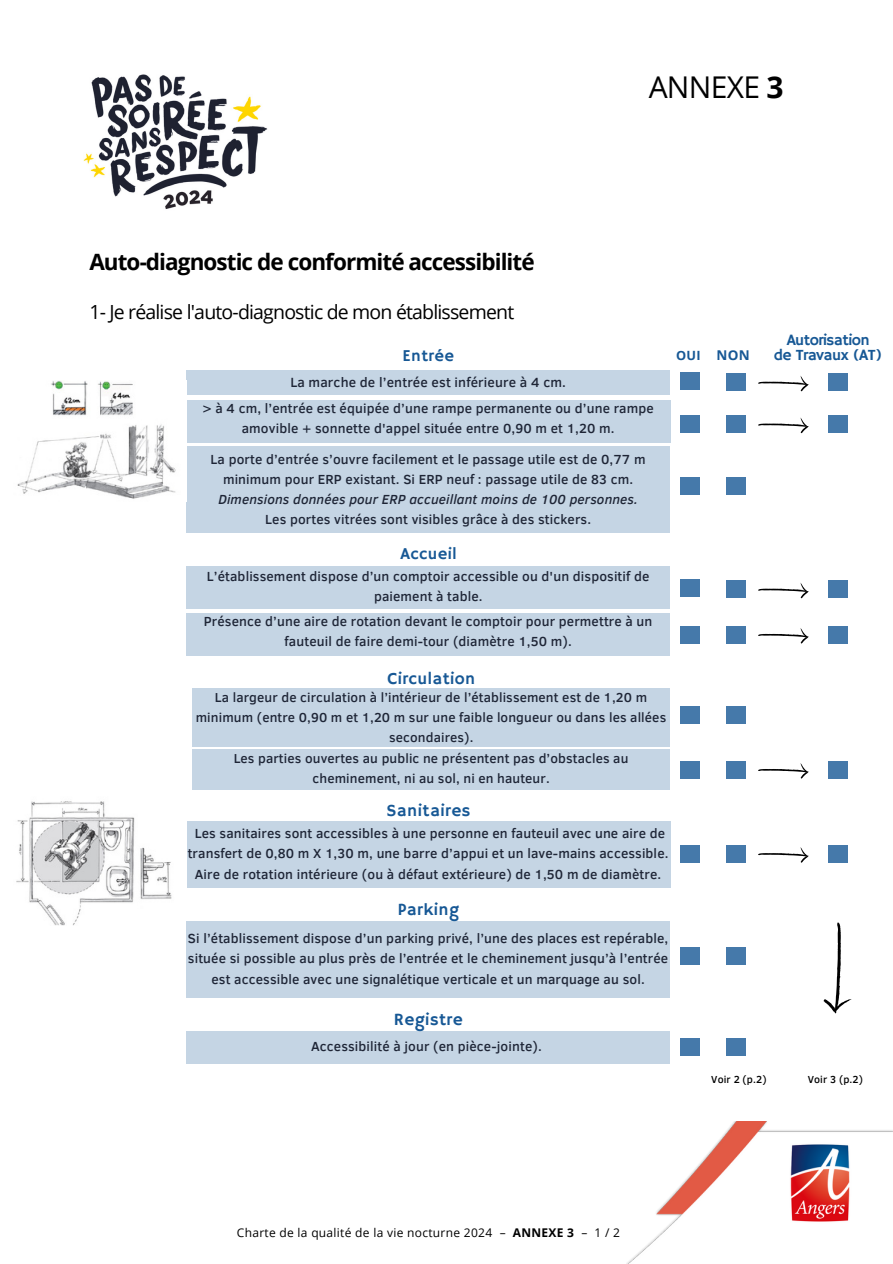
<style>
.page{position:relative;width:893px;height:1264px;background:#fff}
.page>*{position:absolute;margin:0;border:0;box-sizing:border-box;transform-origin:0 0}
.t1{font:30px "Open Sans";letter-spacing:-.025em;color:#000}
.t2{font:700 22.5px "Open Sans";letter-spacing:-.04em;color:#000}
.t3{font:19.5px "Open Sans";letter-spacing:-.04em;color:#000}
.t4{font:17.25px "Hammersmith One";letter-spacing:.025em;color:#175895}
.t5{font:16.95px "Hammersmith One";letter-spacing:.025em;color:#175895}
.t6{font:16.5px "Hammersmith One";letter-spacing:.025em;color:#175895}
.t7{font:15.75px "Hammersmith One";letter-spacing:-.035em;color:#175895}
.t8{font:500 13.65px "Clear Sans";letter-spacing:.01em;color:#1e2536}
.t9{font:500 13.5px/20.2px "Clear Sans";letter-spacing:.01em;color:#1e2536;text-align:center}
.t10{font:700 13.5px "Open Sans";color:#175895}
.t11{font:500 13.35px/20px "Clear Sans";letter-spacing:.01em;color:#1e2536;text-align:center}
.t12{font:700 12.75px "Open Sans";color:#175895}
.t13{font:12px "Open Sans";letter-spacing:.025em;color:#000}
.t14{font:500 10.5px "Clear Sans";letter-spacing:.01em;color:#000}
.s1{font-weight:700}
.s2{font-style:italic}
</style>
<div class="page">
<img style="left:83px;top:74px;width:185px;height:135px">
<img style="left:627px;top:1121px;width:265px;height:142px">
<div style="left:187px;top:370px;width:483px;height:25px;background:#c5d5e4"></div>
<div style="left:187px;top:399px;width:483px;height:43px;background:#c5d5e4"></div>
<div style="left:187px;top:447px;width:483px;height:86px;background:#c5d5e4"></div>
<img style="left:17px;top:381px;width:159px;height:118px">
<div style="left:726px;top:477px;width:19px;height:17px;background:#4579aa"></div>
<div style="left:680px;top:477px;width:19px;height:17px;background:#4579aa"></div>
<div style="left:680px;top:416px;width:19px;height:17px;background:#4579aa"></div>
<div style="left:726px;top:416px;width:19px;height:17px;background:#4579aa"></div>
<div style="left:828px;top:416px;width:19px;height:17px;background:#4579aa"></div>
<svg style="left:758px;top:417px;width:51px;height:16px"></svg>
<div style="left:680px;top:372px;width:19px;height:18px;background:#4579aa"></div>
<div style="left:726px;top:373px;width:19px;height:18px;background:#4579aa"></div>
<svg style="left:758px;top:376px;width:51px;height:15px"></svg>
<div style="left:828px;top:373px;width:19px;height:18px;background:#4579aa"></div>
<div style="left:187px;top:612px;width:483px;height:43px;background:#c5d5e4"></div>
<div style="left:187px;top:566px;width:483px;height:43px;background:#c5d5e4"></div>
<div style="left:192px;top:749px;width:478px;height:40px;background:#c5d5e4"></div>
<div style="left:192px;top:688px;width:478px;height:58px;background:#c5d5e4"></div>
<div style="left:187px;top:821px;width:483px;height:66px;background:#c5d5e4"></div>
<div style="left:187px;top:1031px;width:483px;height:32px;background:#c5d5e4"></div>
<div style="left:187px;top:921px;width:483px;height:76px;background:#c5d5e4"></div>
<img style="left:16px;top:801px;width:156px;height:124px">
<div style="left:680px;top:626px;width:19px;height:17px;background:#4579aa"></div>
<div style="left:726px;top:626px;width:19px;height:17px;background:#4579aa"></div>
<div style="left:828px;top:626px;width:19px;height:17px;background:#4579aa"></div>
<svg style="left:758px;top:628px;width:51px;height:15px"></svg>
<div style="left:680px;top:579px;width:19px;height:17px;background:#4579aa"></div>
<div style="left:726px;top:580px;width:19px;height:17px;background:#4579aa"></div>
<svg style="left:758px;top:582px;width:51px;height:16px"></svg>
<div style="left:828px;top:580px;width:19px;height:17px;background:#4579aa"></div>
<div style="left:680px;top:761px;width:19px;height:17px;background:#4579aa"></div>
<div style="left:726px;top:761px;width:19px;height:17px;background:#4579aa"></div>
<div style="left:828px;top:761px;width:19px;height:17px;background:#4579aa"></div>
<svg style="left:758px;top:763px;width:51px;height:15px"></svg>
<div style="left:680px;top:706px;width:19px;height:17px;background:#4579aa"></div>
<div style="left:726px;top:706px;width:19px;height:17px;background:#4579aa"></div>
<div style="left:680px;top:845px;width:19px;height:17px;background:#4579aa"></div>
<div style="left:726px;top:845px;width:19px;height:17px;background:#4579aa"></div>
<div style="left:828px;top:845px;width:19px;height:17px;background:#4579aa"></div>
<svg style="left:758px;top:847px;width:51px;height:15px"></svg>
<div style="left:680px;top:947px;width:19px;height:18px;background:#4579aa"></div>
<div style="left:726px;top:947px;width:19px;height:18px;background:#4579aa"></div>
<div style="left:680px;top:1038px;width:19px;height:17px;background:#4579aa"></div>
<div style="left:726px;top:1038px;width:19px;height:17px;background:#4579aa"></div>
<svg style="left:823px;top:922px;width:28px;height:92px"></svg>
<h3 class="t2" style="left:89px;top:246px;width:447px">Auto-diagnostic de conformité accessibilité</h3>
<p class="t3" style="left:89px;top:298px;width:426px">1- Je réalise l'auto-diagnostic de mon établissement</p>
<h2 class="t1" style="left:648px;top:66px;width:136px">ANNEXE <span class="s1">3</span></h2>
<h5 class="t7" style="left:786px;top:331px;width:84px">Autorisation</h5>
<h6 class="t6" style="left:402px;top:346px;width:53px">Entrée</h6>
<h4 class="t12" style="left:676px;top:346px;width:26px">OUI</h4>
<h4 class="t8" style="left:290px;top:372px;width:277px">La marche de l’entrée est inférieure à 4 cm.</h4>
<h6 class="t9" style="left:202px;top:397px;width:453px">&gt; à 4 cm, l’entrée est équipée d’une rampe permanente ou d’une rampe amovible + sonnette d'appel située entre 0,90 m et 1,20 m.</h6>
<h6 class="t9" style="left:211px;top:448px;width:436px">La porte d’entrée s’ouvre facilement et le passage utile est de 0,77 m minimum pour ERP existant. Si ERP neuf : passage utile de 83 cm.<br><span class="s2">Dimensions données pour ERP accueillant moins de 100 personnes.<br></span>Les portes vitrées sont visibles grâce à des stickers.</h6>
<p class="t6" style="left:400px;top:544px;width:58px">Accueil</p>
<h6 class="t9" style="left:207px;top:565px;width:444px">L’établissement dispose d’un comptoir accessible ou d'un dispositif de paiement à table.</h6>
<h4 class="t9" style="left:204px;top:610px;width:450px">Présence d’une aire de rotation devant le comptoir pour permettre à un fauteuil de faire demi-tour (diamètre 1,50 m).</h4>
<h6 class="t5" style="left:387px;top:668px;width:89px">Circulation</h6>
<p class="t11" style="left:196px;top:686px;width:472px">La largeur de circulation à l’intérieur de l’établissement est de 1,20 m minimum (entre 0,90 m et 1,20 m sur une faible longueur ou dans les allées secondaires).</p>
<p class="t11" style="left:234px;top:747px;width:396px">Les parties ouvertes au public ne présentent pas d’obstacles au cheminement, ni au sol, ni en hauteur.</p>
<p class="t4" style="left:386px;top:800px;width:85px">Sanitaires</p>
<h4 class="t9" style="left:188px;top:822px;width:482px">Les sanitaires sont accessibles à une personne en fauteuil avec une aire de transfert de 0,80 m X 1,30 m, une barre d’appui et un lave-mains accessible.<br>Aire de rotation intérieure (ou à défaut extérieure) de 1,50 m de diamètre.</h4>
<h4 class="t4" style="left:398px;top:899px;width:63px">Parking</h4>
<h6 class="t9" style="left:188px;top:927px;width:482px">Si l’établissement dispose d’un parking privé, l’une des places est repérable, située si possible au plus près de l’entrée et le cheminement jusqu’à l’entrée est accessible avec une signalétique verticale et un marquage au sol.</h6>
<h6 class="t4" style="left:394px;top:1009px;width:70px">Registre</h6>
<h6 class="t9" style="left:311px;top:1035px;width:232px">Accessibilité à jour (en pièce-jointe).</h6>
<p class="t10" style="left:716px;top:345px;width:35px">NON</p>
<h5 class="t7" style="left:773px;top:345px;width:110px">de Travaux (AT)</h5>
<h4 class="t14" style="left:711px;top:1071px;width:57px">Voir 2 (p.2)</h4>
<h6 class="t14" style="left:807px;top:1071px;width:57px">Voir 3 (p.2)</h6>
<h6 class="t13" style="left:237px;top:1224px;width:352px">Charte de la qualité de la vie nocturne 2024 – <span class="s1">ANNEXE 3</span> –</h6>
<p class="t13" style="left:594px;top:1224px;width:27px">1 / 2</p>
</div>
